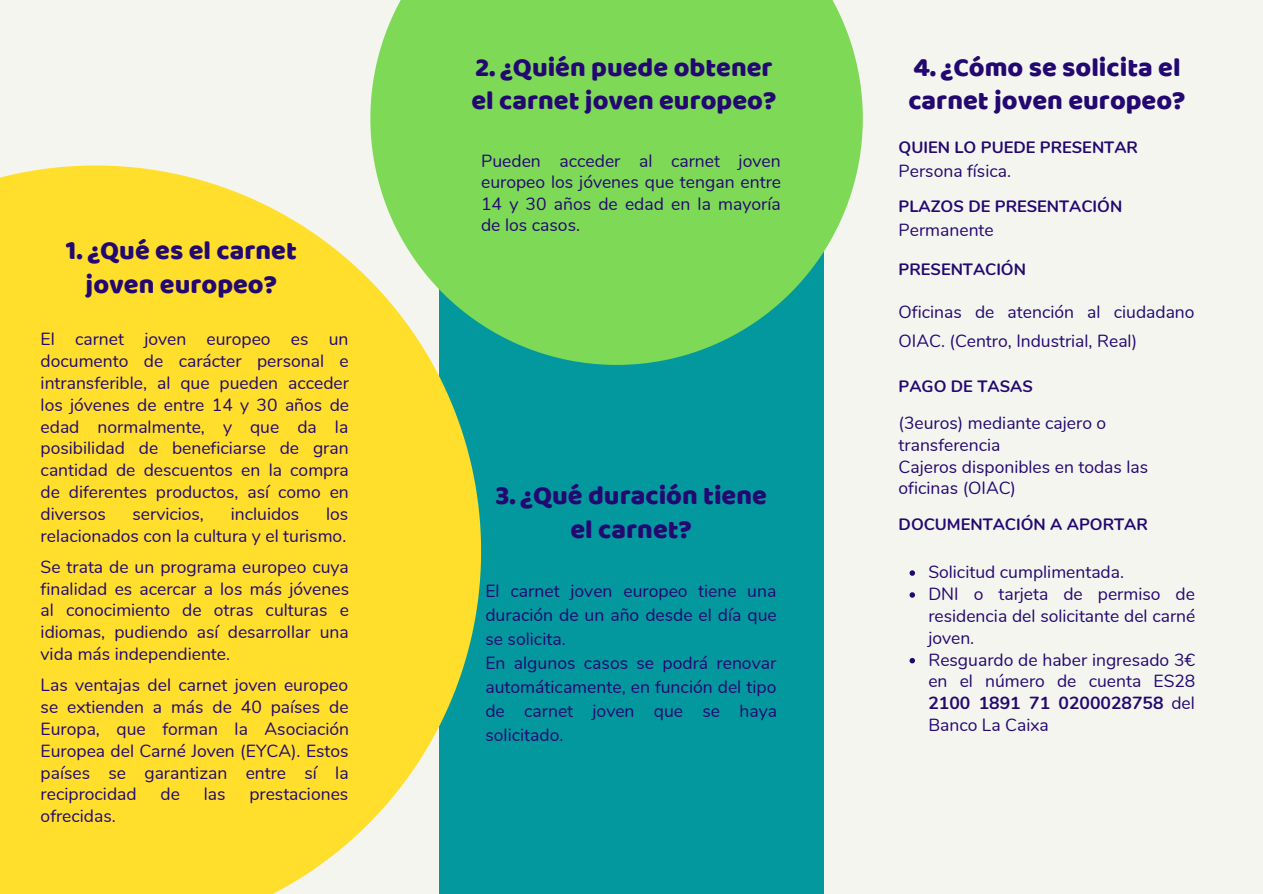
<style>
.page{position:relative;width:1263px;height:894px;background:#fff}
.page>*{position:absolute;margin:0;border:0;box-sizing:border-box;transform-origin:0 0}
.t1{font:27px/33.8px "Baloo";color:#230871}
.t2{font:17.55px/21.9px "Nunito";color:#230871;text-align:justify}
.t3{font:700 16.5px "Nunito";color:#230871}
.s1{font-weight:700}
</style>
<div class="page">
<div style="left:0;top:0;width:1263px;height:893px;background:#f5f5ef"></div>
<div style="left:439px;top:0;width:384px;height:893px;background:#03989e"></div>
<svg style="left:370px;top:0;width:493px;height:365px;background:#7dd663"></svg>
<svg style="left:0;top:165px;width:481px;height:728px;background:#efdd40"></svg>
<svg style="left:909px;top:570px;width:6px;height:5px"></svg>
<svg style="left:909px;top:592px;width:6px;height:5px"></svg>
<svg style="left:909px;top:657px;width:6px;height:6px"></svg>
<p class="t1" style="left:66px;top:233px;width:232px;text-align:center">1. ¿Qué es el carnet joven europeo?</p>
<p class="t2" style="left:41px;top:328px;width:310px">El carnet joven europeo es un documento de carácter personal e intransferible, al que pueden acceder los jóvenes de entre 14 y 30 años de edad normalmente, y que da la posibilidad de beneficiarse de gran cantidad de descuentos en la compra de diferentes productos, así como en diversos</p>
<p class="t2" style="left:41px;top:503px;width:309px;text-align:right">los<br>relacionados con la cultura y el turismo.</p>
<p class="t2" style="left:41px;top:555px;width:310px">Se trata de un programa europeo cuya finalidad es acercar a los más jóvenes al conocimiento de otras culturas e idiomas, pudiendo así desarrollar una vida más independiente.</p>
<p class="t2" style="left:41px;top:674px;width:310px">Las ventajas del carnet joven europeo se extienden a más de 40 países de Europa, que forman la Asociación Europea del Carné Joven (EYCA). Estos países se garantizan entre sí la reciprocidad</p>
<p class="t2" style="left:133px;top:503px;width:73px">servicios,</p>
<p class="t2" style="left:231px;top:503px;width:70px">incluidos</p>
<p class="t2" style="left:160px;top:783px;width:21px">de</p>
<p class="t2" style="left:204px;top:783px;width:23px">las</p>
<p class="t2" style="left:249px;top:783px;width:100px">prestaciones</p>
<p class="t2" style="left:41px;top:805px;width:77px">ofrecidas.</p>
<p class="t1" style="left:471px;top:51px;width:307px;line-height:32.5px">2. ¿Quién puede obtener el carnet joven europeo?</p>
<p class="t2" style="left:481px;top:150px;width:302px;line-height:21.3px">Pueden acceder al carnet joven europeo los jóvenes que tengan entre 14 y 30 años de edad en la mayoría de los casos.</p>
<p class="t1" style="left:495px;top:478px;width:273px;text-align:center">3. ¿Qué duración tiene el carnet?</p>
<p class="t2" style="left:485px;top:579px;width:293px;line-height:23.9px">El carnet joven europeo tiene una duración de un año desde el día que se solicita.</p>
<p class="t2" style="left:485px;top:651px;width:293px;line-height:23.9px">En algunos casos se podrá renovar automáticamente, en función del tipo de carnet joven que se haya solicitado.</p>
<p class="t1" style="left:908px;top:49px;width:279px">4. ¿Cómo se solicita el carnet joven europeo?</p>
<p class="t3" style="left:899px;top:136px;width:241px">QUIEN LO PUEDE PRESENTAR</p>
<p class="t2" style="left:899px;top:160px;width:114px">Persona física.</p>
<p class="t3" style="left:899px;top:195px;width:225px">PLAZOS DE PRESENTACIÓN</p>
<p class="t2" style="left:899px;top:219px;width:97px">Permanente</p>
<p class="t3" style="left:899px;top:258px;width:129px">PRESENTACIÓN</p>
<p class="t2" style="left:899px;top:297px;width:297px;line-height:29.2px">Oficinas de atención al ciudadano<br>OIAC. (Centro, Industrial, Real)</p>
<p class="t3" style="left:899px;top:375px;width:136px">PAGO DE TASAS</p>
<p class="t2" style="left:899px;top:412px;width:209px">(3euros) mediante cajero o transferencia</p>
<p class="t2" style="left:899px;top:455px;width:251px">Cajeros disponibles en todas las oficinas (OIAC)</p>
<p class="t3" style="left:899px;top:513px;width:251px">DOCUMENTACIÓN A APORTAR</p>
<p class="t2" style="left:928px;top:561px;width:197px">Solicitud cumplimentada.</p>
<p class="t2" style="left:928px;top:583px;width:269px">DNI o tarjeta de permiso de residencia del solicitante del carné joven.</p>
<p class="t2" style="left:928px;top:648px;width:269px">Resguardo de haber ingresado 3€ en el número de cuenta ES28<br><span class="s1">2100 1891 71 0200028758</span> del Banco La Caixa</p>
</div>
